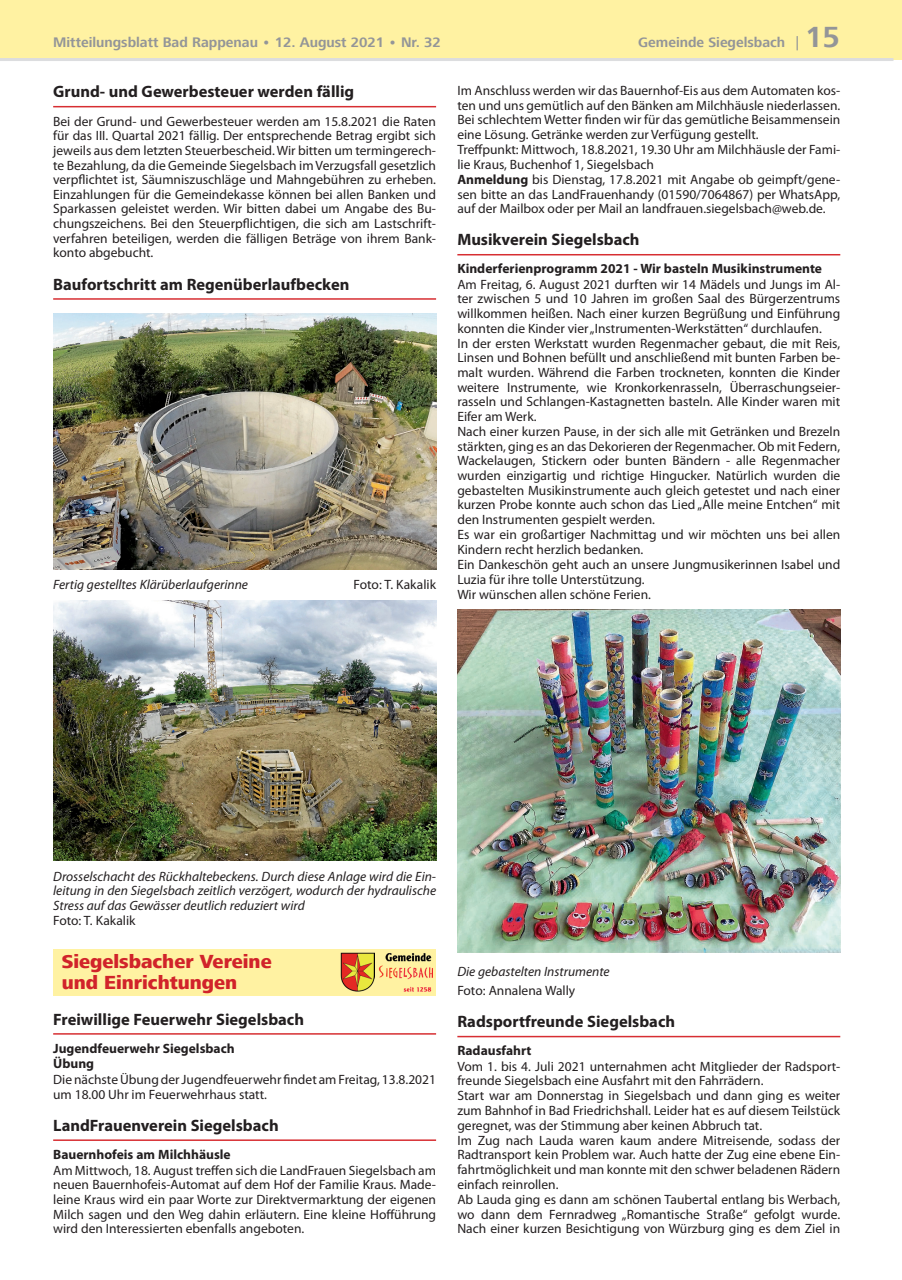
<style>
.page{position:relative;width:902px;height:1280px;background:#fff}
.page>*{position:absolute;margin:0;border:0;box-sizing:border-box;transform-origin:0 0}
.t1{font:800 19.5px/21px "Frutiger Next LT";color:#d1232a}
.NM_Rubrik_Siegelsbac{font:700 16.5px "Myriad Pro";color:#231f20}
.NM_Überschrift_groß{font:700 16.5px "Myriad Pro";color:#231f20}
.t2{font:700 14.25px "Frutiger Next LT";color:#939598}
.NM_Textblock{font:13.5px/14.7px "Myriad Pro";color:#231f20;text-align:justify}
.Grundtext{font:italic 13.5px/14.5px "Myriad Pro";color:#231f20;text-align:justify}
.NM_Überschrift{font:700 13.5px "Myriad Pro";color:#231f20}
.Grundtext-2{font:13.5px "Myriad Pro";color:#231f20}
.bfh_halbfett{font:700 13.5px "Myriad Pro";color:#231f20}
.s1{font-family:"Futura BT";font-weight:500}
.s2{font-size:30px}
.s3{font-weight:700}
</style>
<div class="page">
<div style="left:0;top:0;width:901px;height:60px;background:#fff2a2"></div>
<hr style="left:0;top:58px;width:893px;height:3px;background:#dcdddf">
<hr style="left:53px;top:106px;width:383px;height:1px;background:#d72e32">
<hr style="left:53px;top:298px;width:383px;height:2px;background:#d72e32">
<hr style="left:53px;top:1033px;width:383px;height:2px;background:#d72e32">
<hr style="left:53px;top:1139px;width:383px;height:2px;background:#d72e32">
<img style="left:53px;top:313px;width:383px;height:256px">
<img style="left:53px;top:600px;width:383px;height:261px">
<div style="left:53px;top:949px;width:383px;height:47px;background:#fff2a2"></div>
<img style="left:341px;top:952px;width:33px;height:40px">
<img style="left:378px;top:953px;width:54px;height:39px">
<hr style="left:457px;top:254px;width:383px;height:1px;background:#d72e32">
<hr style="left:457px;top:1036px;width:383px;height:1px;background:#d72e32">
<img style="left:457px;top:609px;width:383px;height:343px">
<p class="t2" style="left:53px;top:34px;width:389px">Mitteilungsblatt Bad Rappenau • 12. August 2021 • Nr. 32</p>
<p class="t2" style="left:638px;top:34px;width:203px">Gemeinde Siegelsbach <span class="s1">|</span> <span class="s2">15</span></p>
<p class="NM_Überschrift_groß" style="left:53px;top:81px;width:302px">Grund- und Gewerbesteuer werden fällig</p>
<p class="NM_Textblock" style="left:53px;top:114px;width:384px">Bei der Grund- und Gewerbesteuer werden am 15.8.2021 die Raten für das III. Quartal 2021 fällig. Der entsprechende Betrag ergibt sich jeweils aus dem letzten Steuerbescheid. Wir bitten um termingerech&shy;te Bezahlung, da die Gemeinde Siegelsbach im Verzugsfall gesetzlich verpflichtet ist, Säumniszuschläge und Mahngebühren zu erheben.<br>Einzahlungen für die Gemeindekasse können bei allen Banken und Sparkassen geleistet werden. Wir bitten dabei um Angabe des Bu&shy;chungszeichens. Bei den Steuerpflichtigen, die sich am Lastschrift&shy;verfahren beteiligen, werden die fälligen Beträge von ihrem Bank&shy;konto abgebucht.</p>
<p class="NM_Überschrift_groß" style="left:53px;top:273px;width:298px">Baufortschritt am Regenüberlaufbecken</p>
<p class="NM_Textblock" style="left:457px;top:83px;width:384px">Im Anschluss werden wir das Bauernhof-Eis aus dem Automaten kos&shy;ten und uns gemütlich auf den Bänken am Milchhäusle niederlassen.<br>Bei schlechtem Wetter finden wir für das gemütliche Beisammensein eine Lösung. Getränke werden zur Verfügung gestellt.</p>
<p class="NM_Textblock" style="left:457px;top:142px;width:384px">Treffpunkt: Mittwoch, 18.8.2021, 19.30 Uhr am Milchhäusle der Fami&shy;lie Kraus, Buchenhof 1, Siegelsbach</p>
<p class="NM_Textblock" style="left:457px;top:172px;width:384px"><span class="s3">Anmeldung</span> bis Dienstag, 17.8.2021 mit Angabe ob geimpft/gene&shy;sen bitte an das LandFrauenhandy (01590/7064867) per WhatsApp, auf der Mailbox oder per Mail an landfrauen.siegelsbach@web.de.</p>
<p class="NM_Rubrik_Siegelsbac" style="left:457px;top:229px;width:184px">Musikverein Siegelsbach</p>
<p class="NM_Überschrift" style="left:457px;top:260px;width:366px">Kinderferienprogramm 2021 - Wir basteln Musikinstrumente</p>
<p class="NM_Textblock" style="left:457px;top:277px;width:384px">Am Freitag, 6. August 2021 durften wir 14 Mädels und Jungs im Al&shy;ter zwischen 5 und 10 Jahren im großen Saal des Bürgerzentrums willkommen heißen. Nach einer kurzen Begrüßung und Einführung konnten die Kinder vier „Instrumenten-Werkstätten“ durchlaufen.</p>
<p class="NM_Textblock" style="left:457px;top:336px;width:384px">In der ersten Werkstatt wurden Regenmacher gebaut, die mit Reis, Linsen und Bohnen befüllt und anschließend mit bunten Farben be&shy;malt wurden. Während die Farben trockneten, konnten die Kinder weitere Instrumente, wie Kronkorkenrasseln, Überraschungseier&shy;rasseln und Schlangen-Kastagnetten basteln. Alle Kinder waren mit Eifer am Werk.</p>
<p class="NM_Textblock" style="left:457px;top:424px;width:384px">Nach einer kurzen Pause, in der sich alle mit Getränken und Brezeln stärkten, ging es an das Dekorieren der Regenmacher. Ob mit Federn, Wackelaugen, Stickern oder bunten Bändern - alle Regenmacher wurden einzigartig und richtige Hingucker. Natürlich wurden die gebastelten Musikinstrumente auch gleich getestet und nach einer kurzen Probe konnte auch schon das Lied „Alle meine Entchen“ mit den Instrumenten gespielt werden.</p>
<p class="NM_Textblock" style="left:457px;top:527px;width:384px">Es war ein großartiger Nachmittag und wir möchten uns bei allen<br>Kindern recht herzlich bedanken.</p>
<p class="NM_Textblock" style="left:457px;top:557px;width:384px">Ein Dankeschön geht auch an unsere Jungmusikerinnen Isabel und<br>Luzia für ihre tolle Unterstützung.</p>
<p class="NM_Textblock" style="left:457px;top:587px;width:195px">Wir wünschen allen schöne Ferien.</p>
<p class="Grundtext" style="left:53px;top:577px;width:196px">Fertig gestelltes Klärüberlaufgerinne</p>
<p class="Grundtext-2" style="left:353px;top:576px;width:84px">Foto: T. Kakalik</p>
<p class="Grundtext" style="left:53px;top:869px;width:384px">Drosselschacht des Rückhaltebeckens. Durch diese Anlage wird die Ein&shy;leitung in den Siegelsbach zeitlich verzögert, wodurch der hydraulische Stress auf das Gewässer deutlich reduziert wird</p>
<p class="Grundtext-2" style="left:53px;top:912px;width:84px">Foto: T. Kakalik</p>
<p class="t1" style="left:62px;top:951px;width:211px">Siegelsbacher Vereine und Einrichtungen</p>
<p class="NM_Rubrik_Siegelsbac" style="left:53px;top:1008px;width:252px">Freiwillige Feuerwehr Siegelsbach</p>
<p class="bfh_halbfett" style="left:53px;top:1039px;width:183px">Jugendfeuerwehr Siegelsbach</p>
<p class="NM_Überschrift" style="left:53px;top:1055px;width:42px">Übung</p>
<p class="NM_Textblock" style="left:53px;top:1072px;width:384px">Die nächste Übung der Jugendfeuerwehr findet am Freitag, 13.8.2021 um 18.00 Uhr im Feuerwehrhaus statt.</p>
<p class="NM_Rubrik_Siegelsbac" style="left:53px;top:1114px;width:227px">LandFrauenverein Siegelsbach</p>
<p class="NM_Überschrift" style="left:53px;top:1146px;width:179px">Bauernhofeis am Milchhäusle</p>
<p class="NM_Textblock" style="left:53px;top:1163px;width:384px">Am Mittwoch, 18. August treffen sich die LandFrauen Siegelsbach am neuen Bauernhofeis-Automat auf dem Hof der Familie Kraus. Made&shy;leine Kraus wird ein paar Worte zur Direktvermarktung der eigenen Milch sagen und den Weg dahin erläutern. Eine kleine Hofführung wird den Interessierten ebenfalls angeboten.</p>
<p class="Grundtext" style="left:457px;top:964px;width:154px">Die gebastelten Instrumente</p>
<p class="Grundtext-2" style="left:457px;top:982px;width:119px">Foto: Annalena Wally</p>
<p class="NM_Rubrik_Siegelsbac" style="left:457px;top:1011px;width:219px">Radsportfreunde Siegelsbach</p>
<p class="NM_Überschrift" style="left:457px;top:1042px;width:76px">Radausfahrt</p>
<p class="NM_Textblock" style="left:457px;top:1058px;width:384px">Vom 1. bis 4. Juli 2021 unternahmen acht Mitglieder der Radsport&shy;freunde Siegelsbach eine Ausfahrt mit den Fahrrädern.</p>
<p class="NM_Textblock" style="left:457px;top:1088px;width:384px">Start war am Donnerstag in Siegelsbach und dann ging es weiter zum Bahnhof in Bad Friedrichshall. Leider hat es auf diesem Teilstück geregnet, was der Stimmung aber keinen Abbruch tat.</p>
<p class="NM_Textblock" style="left:457px;top:1133px;width:384px">Im Zug nach Lauda waren kaum andere Mitreisende, sodass der Radtransport kein Problem war. Auch hatte der Zug eine ebene Ein&shy;fahrtmöglichkeit und man konnte mit den schwer beladenen Rädern einfach reinrollen.</p>
<p class="NM_Textblock" style="left:457px;top:1192px;width:384px">Ab Lauda ging es dann am schönen Taubertal entlang bis Werbach, wo dann dem Fernradweg „Romantische Straße“ gefolgt wurde.<br>Nach einer kurzen Besichtigung von Würzburg ging es dem Ziel in</p>
</div>
